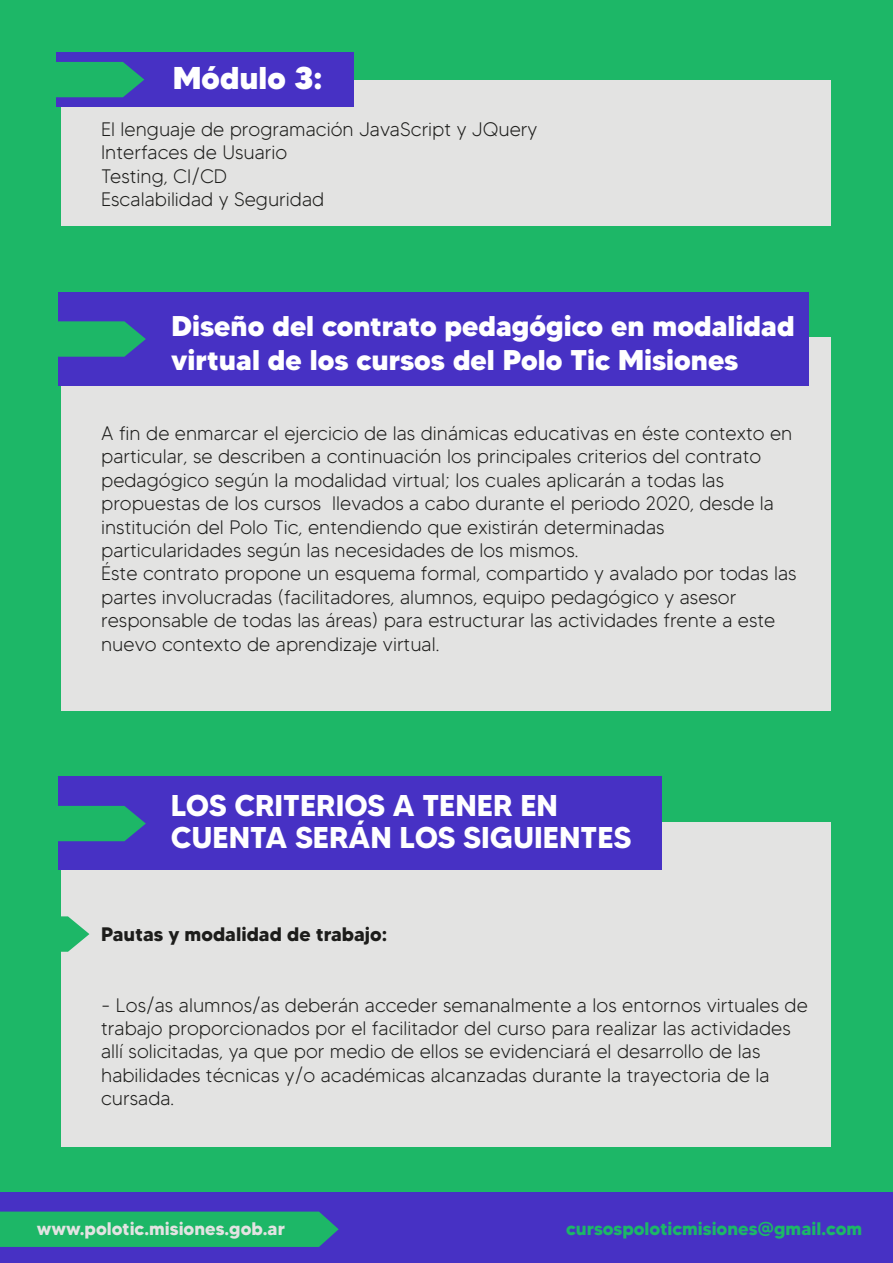
<style>
.page{position:relative;width:893px;height:1263px;background:#1db767}
.page>*{position:absolute;margin:0;border:0;box-sizing:border-box;transform-origin:0 0}
.t1{font:800 31.5px "MADETOMMY";color:#fff}
.t2{font:700 30px/31.5px "MADETOMMY";color:#fff}
.t3{font:800 28.5px/34.2px "MADETOMMY";color:#fff}
.t4{font:300 19.5px/23.4px "MADETOMMY";color:#1d1d1b}
.t5{font:700 19.5px "MADETOMMY";color:#1d1d1b}
.t6{font:700 18.15px "MADETOMMY";color:#1db767}
.t7{font:700 18.15px "MADETOMMY";color:#e3e3e2}
</style>
<div class="page">
<div style="left:61px;top:80px;width:770px;height:146px;background:#e3e3e2"></div>
<div style="left:61px;top:337px;width:770px;height:373px;background:#e3e3e2"></div>
<div style="left:0;top:1192px;width:893px;height:71px;background:#4731c4"></div>
<div style="left:0;top:1211px;width:339px;height:36px;background:#1db767"></div>
<div style="left:61px;top:822px;width:770px;height:324px;background:#e3e3e2"></div>
<svg style="left:61px;top:916px;width:28px;height:36px"></svg>
<div style="left:56px;top:52px;width:298px;height:55px;background:#4731c4"></div>
<svg style="left:56px;top:62px;width:88px;height:35px;background:#21a771"></svg>
<div style="left:58px;top:292px;width:750px;height:93px;background:#4731c4"></div>
<svg style="left:58px;top:321px;width:88px;height:36px;background:#22a473"></svg>
<div style="left:58px;top:776px;width:603px;height:94px;background:#4731c4"></div>
<svg style="left:58px;top:806px;width:88px;height:35px;background:#22a672"></svg>
<h1 class="t1" style="left:173px;top:58px;width:151px">Módulo 3:</h1>
<p class="t4" style="left:101px;top:117px;width:438px">El lenguaje de programación JavaScript y JQuery<br>Interfaces de Usuario<br>Testing, CI/CD<br>Escalabilidad y Seguridad</p>
<h3 class="t3" style="left:171px;top:308px;width:625px">Diseño del contrato pedagógico en modalidad virtual de los cursos del Polo Tic Misiones</h3>
<p class="t4" style="left:101px;top:421px;width:697px">A fin de enmarcar el ejercicio de las dinámicas educativas en éste contexto en particular, se describen a continuación los principales criterios del contrato pedagógico según la modalidad virtual; los cuales aplicarán a todas las propuestas de los cursos llevados a cabo durante el periodo 2020, desde la institución del Polo Tic, entendiendo que existirán determinadas particularidades según las necesidades de los mismos.<br>Éste contrato propone un esquema formal, compartido y avalado por todas las partes involucradas (facilitadores, alumnos, equipo pedagógico y asesor responsable de todas las áreas) para estructurar las actividades frente a este nuevo contexto de aprendizaje virtual.</p>
<h2 class="t2" style="left:171px;top:790px;width:462px">LOS CRITERIOS A TENER EN<br>CUENTA SERÁN LOS SIGUIENTES</h2>
<p class="t5" style="left:101px;top:922px;width:288px">Pautas y modalidad de trabajo:</p>
<p class="t4" style="left:101px;top:993px;width:708px">- Los/as alumnos/as deberán acceder semanalmente a los entornos virtuales de trabajo proporcionados por el facilitador del curso para realizar las actividades allí solicitadas, ya que por medio de ellos se evidenciará el desarrollo de las habilidades técnicas y/o académicas alcanzadas durante la trayectoria de la cursada.</p>
<p class="t7" style="left:37px;top:1217px;width:250px">www.polotic.misiones.gob.ar</p>
<p class="t6" style="left:566px;top:1217px;width:298px">cursospoloticmisiones@gmail.com</p>
</div>
